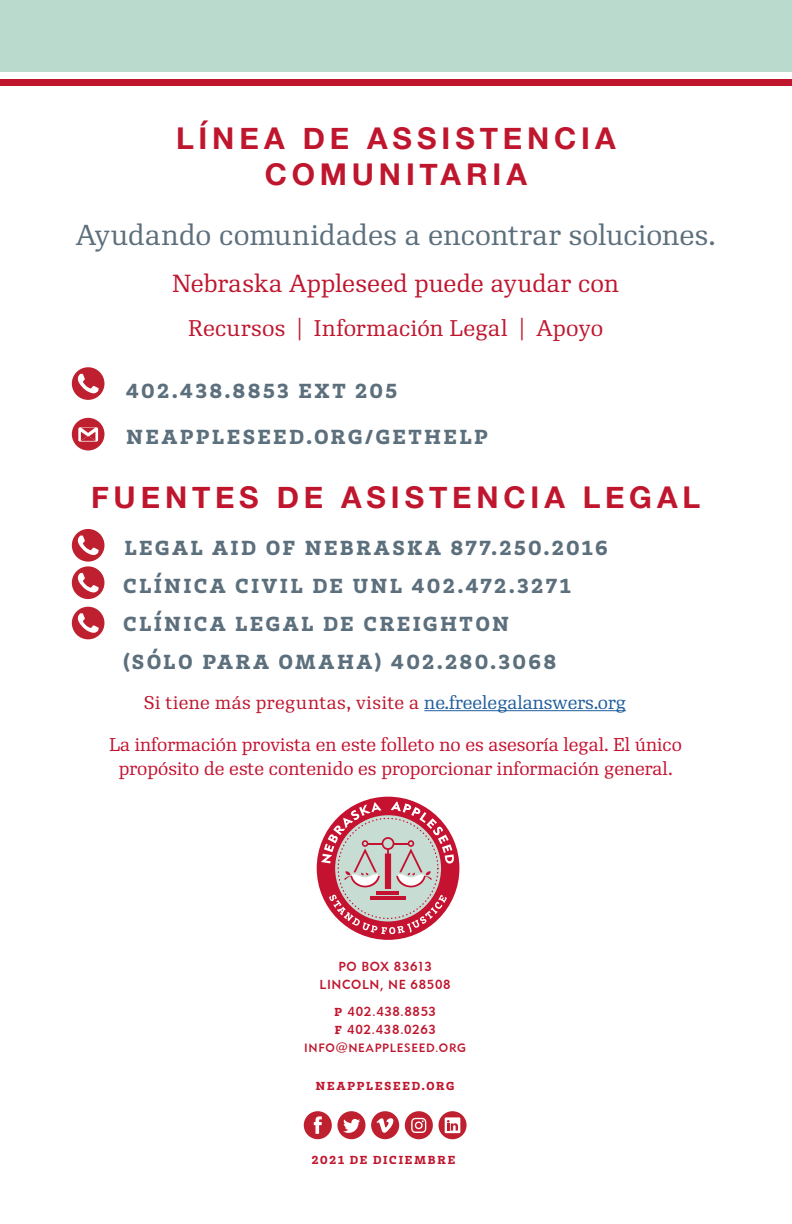
<style>
.page{position:relative;width:792px;height:1224px;background:#fff}
.page>*{position:absolute;margin:0;border:0;box-sizing:border-box;transform-origin:0 0}
.t1{font:700 30px/36px "Helvetica Neue";letter-spacing:.16em;color:#bf162e;text-align:center}
.t2{font:700 28px/38px "Brix Slab";letter-spacing:.06em;color:#5c6f7c}
.t3{font:28px "Re Public Std";color:#5c6f7c}
.t4{font:24px "Re Public Std";letter-spacing:.01em;color:#bf162e}
.t5{font:22px "Re Public Std";letter-spacing:.015em;color:#bf162e}
.t6{font:18px/24px "Re Public Std";color:#c41230;text-align:center}
.t7{font:18px "Re Public Std";letter-spacing:.01em;color:#bf162e}
.t8{font:700 16px "Brix Slab";letter-spacing:.075em;color:#bf162e}
.t9{font:13px/18px "Geometric 415 BT Medium A";letter-spacing:.05em;color:#bf162e;text-align:center}
.t10{font:12px "Geometric 415 BT Medium A";letter-spacing:.055em;color:#bf162e}
.s1{color:#215e9e}
.s2{font-family:"Brix Slab";font-weight:700;font-size:16px}
</style>
<div class="page">
<div style="left:0;top:0;width:792px;height:71px;background:#b9dacc"></div>
<div style="left:0;top:80px;width:792px;height:6px;background:#bf162e"></div>
<hr style="left:424px;top:710px;width:202px;height:1px;background:#215e9e">
<svg style="left:405px;top:1111px;width:62px;height:28px"></svg>
<svg style="left:304px;top:1111px;width:95px;height:28px"></svg>
<svg style="left:317px;top:797px;width:142px;height:143px"></svg>
<div style="left:72px;top:367px;width:32px;height:33px;background:#bf2030;border-radius:50%"></div>
<svg style="left:78px;top:374px;width:21px;height:19px"></svg>
<svg style="left:72px;top:418px;width:32px;height:32px"></svg>
<div style="left:72px;top:529px;width:32px;height:33px;background:#bf2030;border-radius:50%"></div>
<svg style="left:78px;top:535px;width:21px;height:20px"></svg>
<div style="left:72px;top:566px;width:32px;height:33px;background:#bf2030;border-radius:50%"></div>
<svg style="left:78px;top:573px;width:21px;height:19px"></svg>
<div style="left:72px;top:607px;width:32px;height:32px;background:#bf2030;border-radius:50%"></div>
<svg style="left:78px;top:613px;width:21px;height:20px"></svg>
<p class="t1" style="left:176px;top:121px;width:441px">LÍNEA DE ASSISTENCIA<br>COMUNITARIA</p>
<p class="t3" style="left:76px;top:217px;width:642px">Ayudando comunidades a encontrar soluciones.</p>
<p class="t4" style="left:173px;top:268px;width:448px">Nebraska Appleseed puede ayudar con</p>
<p class="t5" style="left:188px;top:315px;width:416px">Recursos | Información Legal | Apoyo</p>
<p class="t2" style="left:126px;top:365px;width:364px;line-height:46px">402.438.8853 ext 205 neappleseed.org/gethelp</p>
<p class="t1" style="left:91px;top:481px;width:611px">FUENTES DE ASISTENCIA LEGAL</p>
<p class="t2" style="left:123px;top:526px;width:487px">legal aid of nebraska 877.250.2016 clínica civil de unl 402.472.3271 clínica legal de creighton<br>(sólo para omaha) 402.280.3068</p>
<p class="t7" style="left:144px;top:691px;width:484px">Si tiene más preguntas, visite a <span class="s1">ne.freelegalanswers.org</span></p>
<p class="t6" style="left:110px;top:733px;width:574px">La información provista en este folleto no es asesoría legal. El único propósito de este contenido es proporcionar información general.</p>
<p class="t9" style="left:320px;top:957px;width:133px">PO BOX 83613<br>LINCOLN, NE 68508</p>
<p class="t9" style="left:334px;top:1002px;width:103px;text-align:left"><span class="s2">p</span> 402.438.8853 <span class="s2">f</span> 402.438.0263</p>
<p class="t10" style="left:304px;top:1040px;width:163px">INFO@NEAPPLESEED.ORG</p>
<p class="t8" style="left:316px;top:1074px;width:141px">neappleseed.org</p>
<p class="t8" style="left:311px;top:1148px;width:146px">2021 de diciembre</p>
</div>
